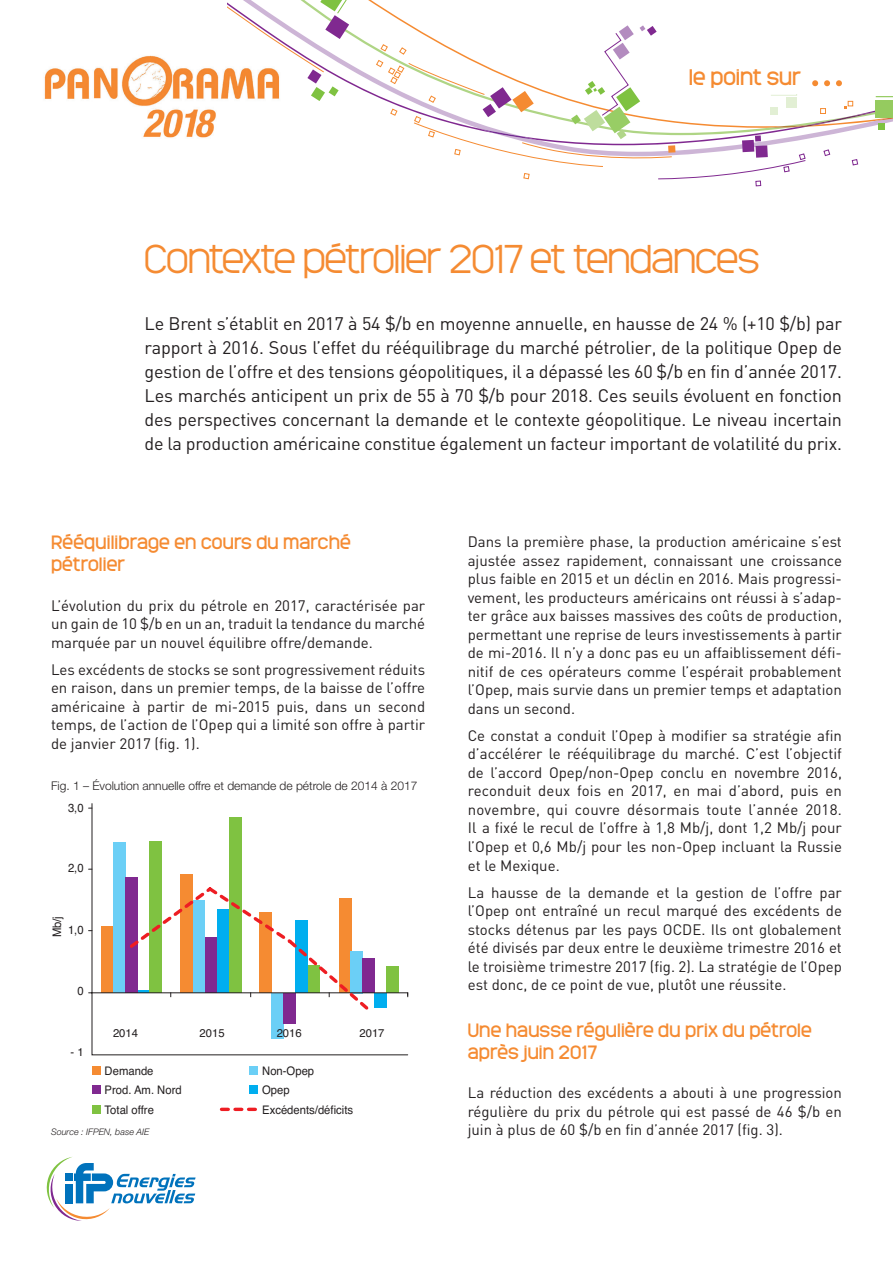
<style>
.page{position:relative;width:893px;height:1263px;background:#fff}
.page>*{position:absolute;margin:0;border:0;box-sizing:border-box;transform-origin:0 0}
.t1{font:300 37.5px "Monark";letter-spacing:-.02em;color:#f58b32}
.t2{font:21px "Monark";color:#f58b32}
.t3{font:18px/24px "DIN";letter-spacing:-.01em;color:#231f20;text-align:justify}
.t4{font:18px/21.6px "Monark";letter-spacing:.01em;color:#f58b32}
.t5{font:15px/18.6px "DIN";color:#231f20;text-align:justify}
.t6{font:300 12px "Helvetica Neue LT Std";color:#231f20}
.t7{font:11.85px/19.5px "Helvetica";color:#231f20;scale:.96 1}
.t8{font:11.25px "Helvetica";color:#231f20}
.t9{font:italic 300 9px "Helvetica Neue LT Std";color:#231f20}
</style>
<div class="page">
<img style="left:44px;top:55px;width:183px;height:83px">
<svg style="left:227px;top:0;width:666px;height:186px"></svg>
<svg style="left:47px;top:1157px;width:149px;height:64px"></svg>
<div style="left:92px;top:1066px;width:9px;height:9px;background:#f58b32"></div>
<div style="left:92px;top:1085px;width:9px;height:9px;background:#802990"></div>
<div style="left:92px;top:1105px;width:9px;height:9px;background:#7fc241"></div>
<svg style="left:88px;top:803px;width:320px;height:252px"></svg>
<div style="left:101px;top:926px;width:12px;height:67px;background:#f58b32"></div>
<div style="left:180px;top:875px;width:12px;height:118px;background:#f58b32"></div>
<div style="left:113px;top:843px;width:12px;height:150px;background:#6bcff6"></div>
<div style="left:125px;top:877px;width:12px;height:116px;background:#802990"></div>
<div style="left:150px;top:841px;width:12px;height:152px;background:#7fc241"></div>
<div style="left:386px;top:967px;width:12px;height:26px;background:#7fc241"></div>
<div style="left:229px;top:817px;width:12px;height:176px;background:#7fc241"></div>
<div style="left:363px;top:958px;width:12px;height:35px;background:#802990"></div>
<div style="left:374px;top:993px;width:12px;height:15px;background:#00aeef"></div>
<svg style="left:127px;top:884px;width:246px;height:228px"></svg>
<svg style="left:91px;top:990px;width:317px;height:7px"></svg>
<h2 class="t2" style="left:689px;top:63px;width:114px">le point sur</h2>
<h1 class="t1" style="left:145px;top:233px;width:616px">Contexte pétrolier 2017 et tendances</h1>
<p class="t3" style="left:145px;top:311px;width:699px">Le Brent s’établit en 2017 à 54 $/b en moyenne annuelle, en hausse de 24 % (+10 $/b) par rapport à 2016. Sous l’effet du rééquilibrage du marché pétrolier, de la politique Opep de gestion de l’offre et des tensions géopolitiques, il a dépassé les 60 $/b en fin d’année 2017.<br>Les marchés anticipent un prix de 55 à 70 $/b pour 2018. Ces seuils évoluent en fonction des perspectives concernant la demande et le contexte géopolitique. Le niveau incertain de la production américaine constitue également un facteur important de volatilité du prix.</p>
<p class="t4" style="left:51px;top:531px;width:301px">Rééquilibrage en cours du marché pétrolier</p>
<p class="t5" style="left:51px;top:596px;width:376px">L’évolution du prix du pétrole en 2017, caractérisée par un gain de 10 $/b en un an, traduit la tendance du marché marquée par un nouvel équilibre offre/demande.</p>
<p class="t5" style="left:51px;top:660px;width:376px">Les excédents de stocks se sont progressivement réduits en raison, dans un premier temps, de la baisse de l’offre américaine à partir de mi-2015 puis, dans un second temps, de l’action de l’Opep qui a limité son offre à partir de janvier 2017 (fig. 1).</p>
<p class="t6" style="left:51px;top:778px;width:368px">Fig. 1 – Évolution annuelle offre et demande de pétrole de 2014 à 2017</p>
<p class="t7" style="left:68px;top:799px;width:18px">3,0</p>
<p class="t7" style="left:68px;top:859px;width:18px">2,0</p>
<p class="t7" style="left:48px;top:937px;width:24px;rotate:-90deg">Mb/j</p>
<p class="t7" style="left:68px;top:920px;width:18px">1,0</p>
<p class="t7" style="left:77px;top:981px;width:8px">0</p>
<p class="t8" style="left:71px;top:1043px;width:15px">- 1</p>
<p class="t8" style="left:113px;top:1024px;width:27px">2014</p>
<p class="t8" style="left:200px;top:1024px;width:27px">2015</p>
<p class="t8" style="left:359px;top:1024px;width:27px">2017</p>
<p class="t8" style="left:277px;top:1024px;width:27px">2016</p>
<p class="t7" style="left:105px;top:1061px;width:82px">Demande<br>Prod. Am. Nord<br>Total offre</p>
<p class="t7" style="left:262px;top:1061px;width:96px">Non-Opep<br>Opep<br>Excédents/déficits</p>
<p class="t9" style="left:51px;top:1127px;width:100px">Source : IFPEN, base AIE</p>
<p class="t5" style="left:468px;top:532px;width:376px">Dans la première phase, la production américaine s’est ajustée assez rapidement, connaissant une croissance plus faible en 2015 et un déclin en 2016. Mais progressi&shy;vement, les producteurs américains ont réussi à s’adap&shy;ter grâce aux baisses massives des coûts de production, permettant une reprise de leurs investissements à partir de mi-2016. Il n’y a donc pas eu un affaiblissement défi&shy;nitif de ces opérateurs comme l’espérait probablement l’Opep, mais survie dans un premier temps et adaptation dans un second.</p>
<p class="t5" style="left:468px;top:726px;width:376px">Ce constat a conduit l’Opep à modifier sa stratégie afin d’accélérer le rééquilibrage du marché. C’est l’objectif de l’accord Opep/non-Opep conclu en novembre 2016, reconduit deux fois en 2017, en mai d’abord, puis en novembre, qui couvre désormais toute l’année 2018.<br>Il a fixé le recul de l’offre à 1,8 Mb/j, dont 1,2 Mb/j pour l’Opep et 0,6 Mb/j pour les non-Opep incluant la Russie et le Mexique.</p>
<p class="t5" style="left:468px;top:882px;width:376px">La hausse de la demande et la gestion de l’offre par l’Opep ont entraîné un recul marqué des excédents de stocks détenus par les pays OCDE. Ils ont globalement été divisés par deux entre le deuxième trimestre 2016 et le troisième trimestre 2017 (fig. 2). La stratégie de l’Opep est donc, de ce point de vue, plutôt une réussite.</p>
<p class="t4" style="left:468px;top:1019px;width:346px">Une hausse régulière du prix du pétrole après juin 2017</p>
<p class="t5" style="left:468px;top:1083px;width:376px">La réduction des excédents a abouti à une progression régulière du prix du pétrole qui est passé de 46 $/b en juin à plus de 60 $/b en fin d’année 2017 (fig. 3).</p>
</div>
